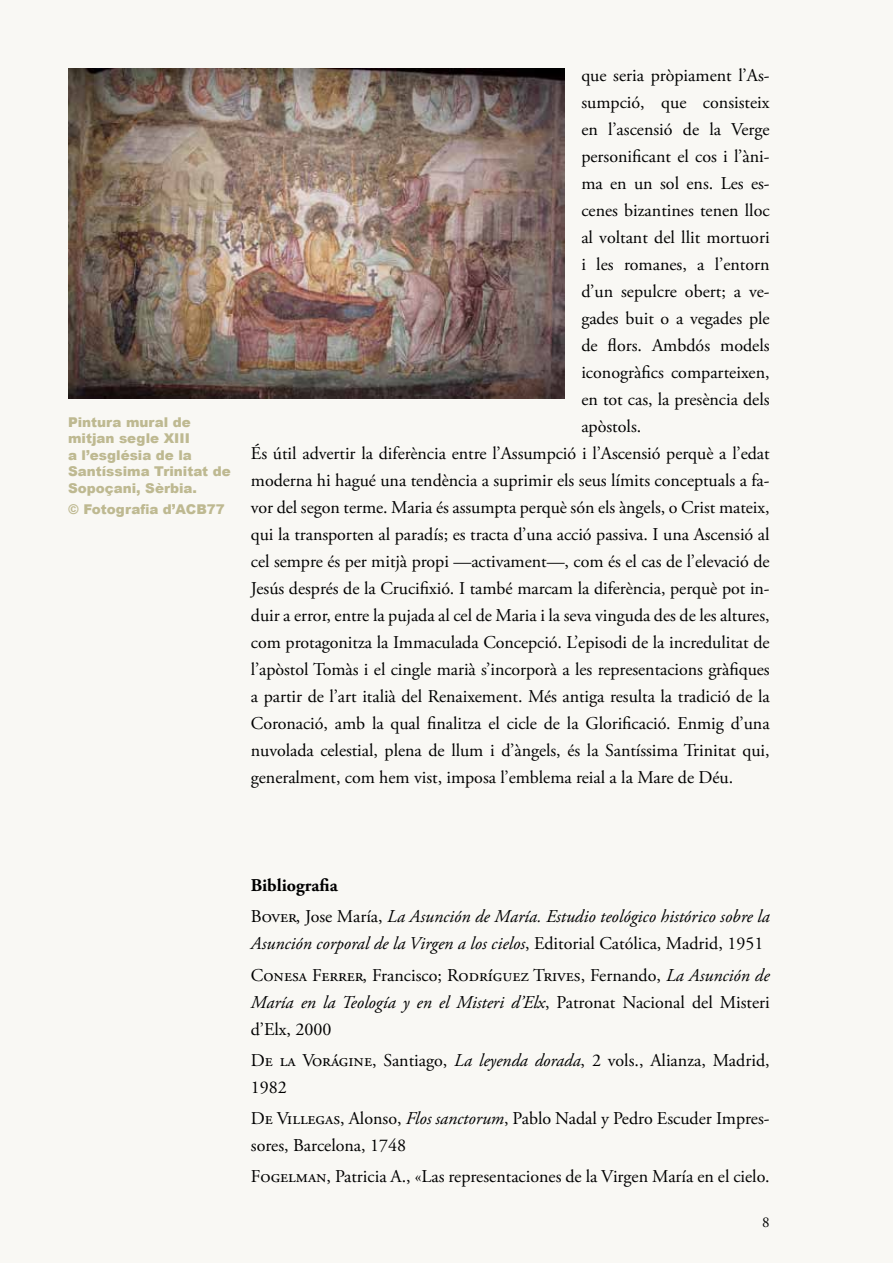
<style>
.page{position:relative;width:893px;height:1263px;background:#f9f8f4}
.page>*{position:absolute;margin:0;border:0;box-sizing:border-box;transform-origin:0 0}
.t1{font:18px/27px "Adobe Garamond Pro";letter-spacing:-.005em;color:#000}
.t2{font:italic 18px/31.2px "Adobe Garamond Pro";color:#000}
.t3{font:15px "Adobe Garamond Pro";color:#000}
.t4{font:900 13.5px/16.5px "Arial";color:#beb991}
.s1{font-weight:700;font-style:normal}
.s2{font-style:normal}
.s3{font-style:italic}
</style>
<div class="page">
<img style="left:68px;top:68px;width:496px;height:331px">
<p class="t4" style="left:68px;top:413px;width:164px">Pintura mural de mitjan segle XIII<br>a l’església de la<br>Santíssima Trinitat de<br>Sopoçani, Sèrbia.</p>
<p class="t4" style="left:68px;top:500px;width:158px">© Fotografia d’ACB77</p>
<p class="t1" style="left:581px;top:63px;width:190px">que seria pròpiament l’As-</p>
<p class="t1" style="left:581px;top:90px;width:190px">sumpció, que consisteix</p>
<p class="t1" style="left:581px;top:117px;width:190px">en l’ascensió de la Verge</p>
<p class="t1" style="left:581px;top:144px;width:190px">personificant el cos i l’àni-</p>
<p class="t1" style="left:581px;top:171px;width:190px">ma en un sol ens. Les es-</p>
<p class="t1" style="left:581px;top:198px;width:190px">cenes bizantines tenen lloc</p>
<p class="t1" style="left:581px;top:225px;width:190px">al voltant del llit mortuori</p>
<p class="t1" style="left:581px;top:252px;width:190px">i les romanes, a l’entorn</p>
<p class="t1" style="left:581px;top:279px;width:190px">d’un sepulcre obert; a ve-</p>
<p class="t1" style="left:581px;top:306px;width:190px">gades buit o a vegades ple</p>
<p class="t1" style="left:581px;top:333px;width:190px">de flors. Ambdós models</p>
<p class="t1" style="left:581px;top:360px;width:190px">iconogràfics comparteixen,</p>
<p class="t1" style="left:581px;top:387px;width:190px">en tot cas, la presència dels</p>
<p class="t1" style="left:581px;top:414px;width:61px">apòstols.</p>
<p class="t1" style="left:251px;top:441px;width:520px">És útil advertir la diferència entre l’Assumpció i l’Ascensió perquè a l’edat</p>
<p class="t1" style="left:251px;top:468px;width:520px">moderna hi hagué una tendència a suprimir els seus límits conceptuals a fa-</p>
<p class="t1" style="left:251px;top:495px;width:520px">vor del segon terme. Maria és assumpta perquè són els àngels, o Crist mateix,</p>
<p class="t1" style="left:251px;top:522px;width:520px">qui la transporten al paradís; es tracta d’una acció passiva. I una Ascensió al</p>
<p class="t1" style="left:251px;top:549px;width:520px">cel sempre és per mitjà propi —activament—, com és el cas de l’elevació de</p>
<p class="t1" style="left:251px;top:576px;width:520px">Jesús després de la Crucifixió. I també marcam la diferència, perquè pot in-</p>
<p class="t1" style="left:251px;top:603px;width:520px">duir a error, entre la pujada al cel de Maria i la seva vinguda des de les altures,</p>
<p class="t1" style="left:251px;top:630px;width:520px">com protagonitza la Immaculada Concepció. L’episodi de la incredulitat de</p>
<p class="t1" style="left:251px;top:657px;width:520px">l’apòstol Tomàs i el cingle marià s’incorporà a les representacions gràfiques</p>
<p class="t1" style="left:251px;top:684px;width:520px">a partir de l’art italià del Renaixement. Més antiga resulta la tradició de la</p>
<p class="t1" style="left:251px;top:711px;width:520px">Coronació, amb la qual finalitza el cicle de la Glorificació. Enmig d’una</p>
<p class="t1" style="left:251px;top:738px;width:520px">nuvolada celestial, plena de llum i d’àngels, és la Santíssima Trinitat qui,</p>
<p class="t1" style="left:251px;top:765px;width:484px">generalment, com hem vist, imposa l’emblema reial a la Mare de Déu.</p>
<p class="t2" style="left:251px;top:870px;width:520px"><span class="s1">Bibliografia<br></span><span class="s2">Bover, Jose María,</span> La Asunción de María. Estudio teológico histórico sobre la</p>
<p class="t1" style="left:251px;top:929px;width:520px;line-height:31.2px"><span class="s3">Asunción corporal de la Virgen a los cielos</span>, Editorial Católica, Madrid, 1951<br>Conesa Ferrer, Francisco; Rodríguez Trives, Fernando, <span class="s3">La Asunción de</span></p>
<p class="t1" style="left:251px;top:989px;width:520px"><span class="s3">María en la Teología y en el Misteri d’Elx</span>, Patronat Nacional del Misteri d’Elx, 2000</p>
<p class="t1" style="left:251px;top:1047px;width:520px">De la Vorágine, Santiago, <span class="s3">La leyenda dorada</span>, 2 vols., Alianza, Madrid,<br>1982</p>
<p class="t1" style="left:251px;top:1106px;width:520px">De Villegas, Alonso, <span class="s3">Flos sanctorum</span>, Pablo Nadal y Pedro Escuder Impres&shy;sores, Barcelona, 1748</p>
<p class="t1" style="left:251px;top:1164px;width:520px">Fogelman, Patricia A., «Las representaciones de la Virgen María en el cielo.</p>
<p class="t3" style="left:762px;top:1213px;width:9px">8</p>
</div>
